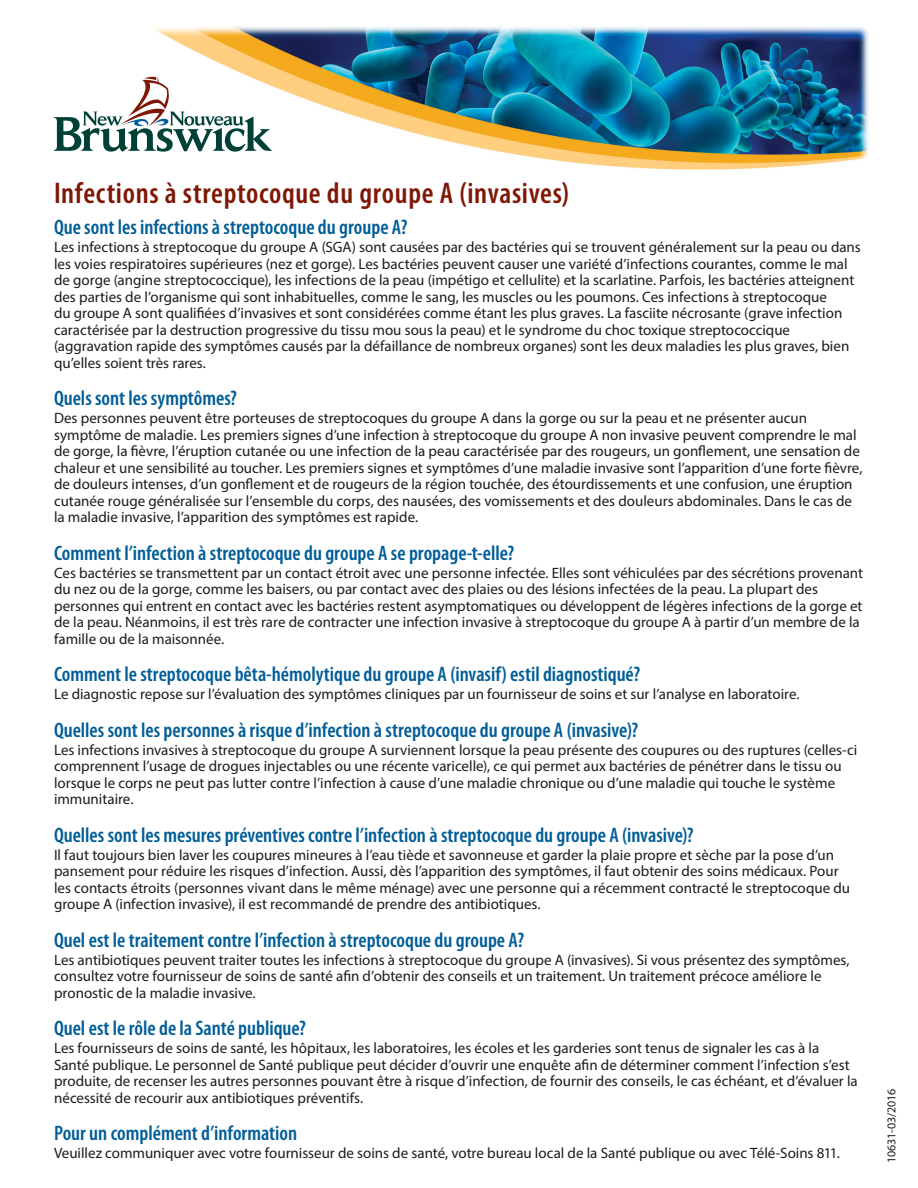
<style>
.page{position:relative;width:918px;height:1188px;background:#fff}
.page>*{position:absolute;margin:0;border:0;box-sizing:border-box;transform-origin:0 0}
.t1{font:600 condensed 30px "Myriad Pro";letter-spacing:.02em;color:#7e1805}
.t2{font:600 condensed 21px "Myriad Pro";color:#005d98}
.t3{font:15px/16.5px "Myriad Pro";color:#1c1c1a}
.t4{font:12px "Myriad Pro";letter-spacing:-.02em;color:#1c1c1a}
</style>
<div class="page">
<img style="left:154px;top:26px;width:715px;height:144px">
<svg style="left:54px;top:76px;width:218px;height:76px"></svg>
<h1 class="t1" style="left:54px;top:174px;width:517px">Infections à streptocoque du groupe A (invasives)</h1>
<h2 class="t2" style="left:54px;top:214px;width:355px">Que sont les infections à streptocoque du groupe A?</h2>
<p class="t3" style="left:54px;top:238px;width:808px">Les infections à streptocoque du groupe A (SGA) sont causées par des bactéries qui se trouvent généralement sur la peau ou dans les voies respiratoires supérieures (nez et gorge). Les bactéries peuvent causer une variété d’infections courantes, comme le mal de gorge (angine streptococcique), les infections de la peau (impétigo et cellulite) et la scarlatine. Parfois, les bactéries atteignent des parties de l’organisme qui sont inhabituelles, comme le sang, les muscles ou les poumons. Ces infections à streptocoque<br>du groupe A sont qualifiées d’invasives et sont considérées comme étant les plus graves. La fasciite nécrosante (grave infection caractérisée par la destruction progressive du tissu mou sous la peau) et le syndrome du choc toxique streptococcique (aggravation rapide des symptômes causés par la défaillance de nombreux organes) sont les deux maladies les plus graves, bien qu’elles soient très rares.</p>
<h2 class="t2" style="left:54px;top:385px;width:185px">Quels sont les symptômes?</h2>
<p class="t3" style="left:54px;top:409px;width:810px">Des personnes peuvent être porteuses de streptocoques du groupe A dans la gorge ou sur la peau et ne présenter aucun symptôme de maladie. Les premiers signes d’une infection à streptocoque du groupe A non invasive peuvent comprendre le mal de gorge, la fièvre, l’éruption cutanée ou une infection de la peau caractérisée par des rougeurs, un gonflement, une sensation de chaleur et une sensibilité au toucher. Les premiers signes et symptômes d’une maladie invasive sont l’apparition d’une forte fièvre, de douleurs intenses, d’un gonflement et de rougeurs de la région touchée, des étourdissements et une confusion, une éruption cutanée rouge généralisée sur l’ensemble du corps, des nausées, des vomissements et des douleurs abdominales. Dans le cas de la maladie invasive, l’apparition des symptômes est rapide.</p>
<h2 class="t2" style="left:54px;top:540px;width:462px">Comment l’infection à streptocoque du groupe A se propage-t-elle?</h2>
<p class="t3" style="left:54px;top:564px;width:811px">Ces bactéries se transmettent par un contact étroit avec une personne infectée. Elles sont véhiculées par des sécrétions provenant du nez ou de la gorge, comme les baisers, ou par contact avec des plaies ou des lésions infectées de la peau. La plupart des personnes qui entrent en contact avec les bactéries restent asymptomatiques ou développent de légères infections de la gorge et de la peau. Néanmoins, il est très rare de contracter une infection invasive à streptocoque du groupe A à partir d’un membre de la famille ou de la maisonnée.</p>
<h2 class="t2" style="left:54px;top:661px;width:588px">Comment le streptocoque bêta-hémolytique du groupe A (invasif) estil diagnostiqué?</h2>
<p class="t3" style="left:54px;top:685px;width:747px">Le diagnostic repose sur l’évaluation des symptômes cliniques par un fournisseur de soins et sur l’analyse en laboratoire.</p>
<h2 class="t2" style="left:54px;top:717px;width:586px">Quelles sont les personnes à risque d’infection à streptocoque du groupe A (invasive)?</h2>
<p class="t3" style="left:54px;top:741px;width:805px">Les infections invasives à streptocoque du groupe A surviennent lorsque la peau présente des coupures ou des ruptures (celles-ci comprennent l’usage de drogues injectables ou une récente varicelle), ce qui permet aux bactéries de pénétrer dans le tissu ou lorsque le corps ne peut pas lutter contre l’infection à cause d’une maladie chronique ou d’une maladie qui touche le système immunitaire.</p>
<h2 class="t2" style="left:54px;top:822px;width:641px">Quelles sont les mesures préventives contre l’infection à streptocoque du groupe A (invasive)?</h2>
<p class="t3" style="left:54px;top:846px;width:798px">Il faut toujours bien laver les coupures mineures à l’eau tiède et savonneuse et garder la plaie propre et sèche par la pose d’un pansement pour réduire les risques d’infection. Aussi, dès l’apparition des symptômes, il faut obtenir des soins médicaux. Pour les contacts étroits (personnes vivant dans le même ménage) avec une personne qui a récemment contracté le streptocoque du groupe A (infection invasive), il est recommandé de prendre des antibiotiques.</p>
<h2 class="t2" style="left:54px;top:927px;width:472px">Quel est le traitement contre l’infection à streptocoque du groupe A?</h2>
<p class="t3" style="left:54px;top:951px;width:797px">Les antibiotiques peuvent traiter toutes les infections à streptocoque du groupe A (invasives). Si vous présentez des symptômes, consultez votre fournisseur de soins de santé afin d’obtenir des conseils et un traitement. Un traitement précoce améliore le pronostic de la maladie invasive.</p>
<h2 class="t2" style="left:54px;top:1015px;width:253px">Quel est le rôle de la Santé publique?</h2>
<p class="t3" style="left:54px;top:1039px;width:805px">Les fournisseurs de soins de santé, les hôpitaux, les laboratoires, les écoles et les garderies sont tenus de signaler les cas à la Santé publique. Le personnel de Santé publique peut décider d’ouvrir une enquête afin de déterminer comment l’infection s’est produite, de recenser les autres personnes pouvant être à risque d’infection, de fournir des conseils, le cas échéant, et d’évaluer la nécessité de recourir aux antibiotiques préventifs.</p>
<h2 class="t2" style="left:54px;top:1120px;width:245px">Pour un complément d’information</h2>
<p class="t3" style="left:54px;top:1144px;width:788px">Veuillez communiquer avec votre fournisseur de soins de santé, votre bureau local de la Santé publique ou avec Télé-Soins 811.</p>
<p class="t4" style="left:884px;top:1163px;width:75px;rotate:-90deg">10631-03/2016</p>
</div>
